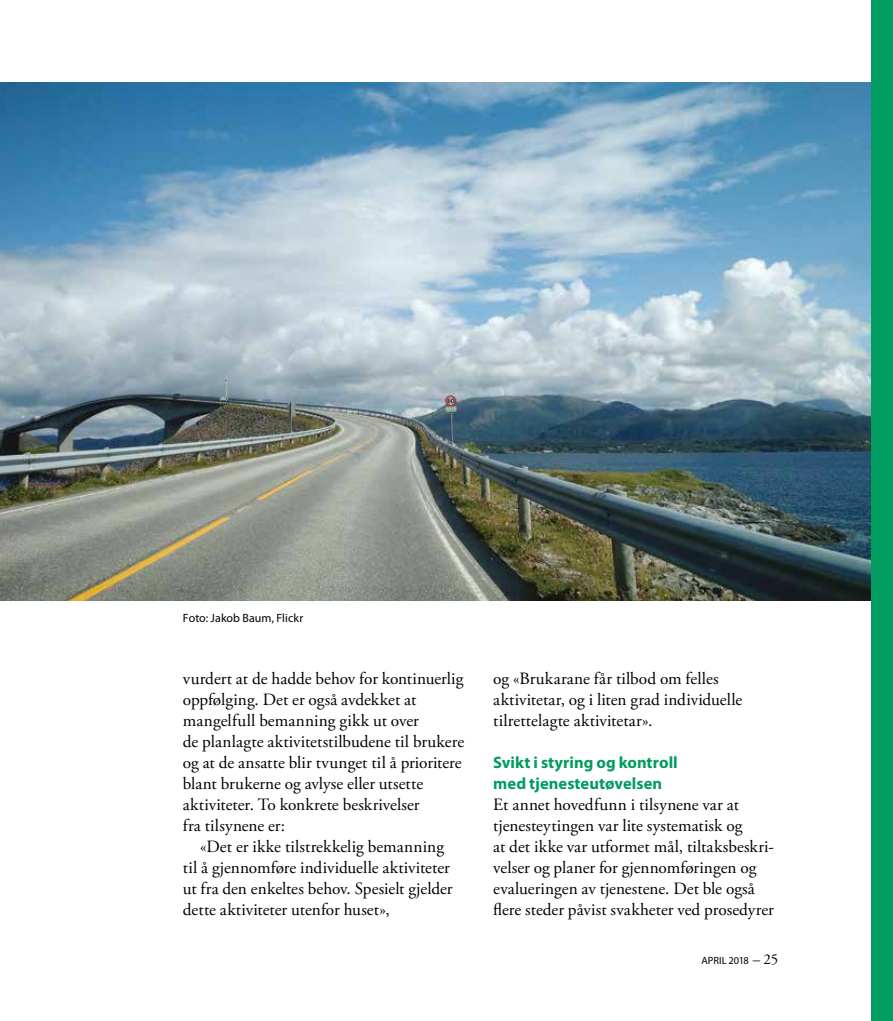
<style>
.page{position:relative;width:893px;height:1021px;background:#fff}
.page>*{position:absolute;margin:0;border:0;box-sizing:border-box;transform-origin:0 0}
.t1{font:17.25px/21px "Adobe Garamond Pro";color:#000}
.t2{font:700 16.5px/21px "Myriad Pro";color:#009c60}
.t3{font:12px "Myriad Pro";letter-spacing:.005em;color:#000}
.t4{font:10.5px "Myriad Pro";letter-spacing:-.01em;color:#000}
.s1{font-family:"Adobe Garamond Pro";font-size:15px}
</style>
<div class="page">
<img style="left:0;top:82px;width:872px;height:518px">
<div style="left:872px;top:0;width:21px;height:1020px;background:#009c60"></div>
<p class="t3" style="left:183px;top:610px;width:122px">Foto: Jakob Baum, Flickr</p>
<p class="t1" style="left:183px;top:669px;width:283px">vurdert at de hadde behov for kontinuerlig oppfølging. Det er også avdekket at mangelfull bemanning gikk ut over<br>de planlagte aktivitetstilbudene til brukere og at de ansatte blir tvunget til å prioritere blant brukerne og avlyse eller utsette aktiviteter. To konkrete beskrivelser<br>fra tilsynene er:</p>
<p class="t1" style="left:183px;top:837px;width:271px;text-indent:17px">«Det er ikke tilstrekkelig bemanning til å gjennomføre individuelle aktiviteter ut fra den enkeltes behov. Spesielt gjelder dette aktiviteter utenfor huset»,</p>
<p class="t1" style="left:493px;top:669px;width:250px">og «Brukarane får tilbod om felles aktivitetar, og i liten grad individuelle tilrettelagte aktivitetar».</p>
<p class="t2" style="left:493px;top:751px;width:186px">Svikt i styring og kontroll med tjenesteutøvelsen</p>
<p class="t1" style="left:493px;top:795px;width:282px">Et annet hovedfunn i tilsynene var at tjenesteytingen var lite systematisk og<br>at det ikke var utformet mål, tiltaksbeskri&shy;velser og planer for gjennomføringen og evalueringen av tjenestene. Det ble også flere steder påvist svakheter ved prosedyrer</p>
<p class="t4" style="left:701px;top:953px;width:78px">APRIL 2018 <span class="s1">– 25</span></p>
</div>
